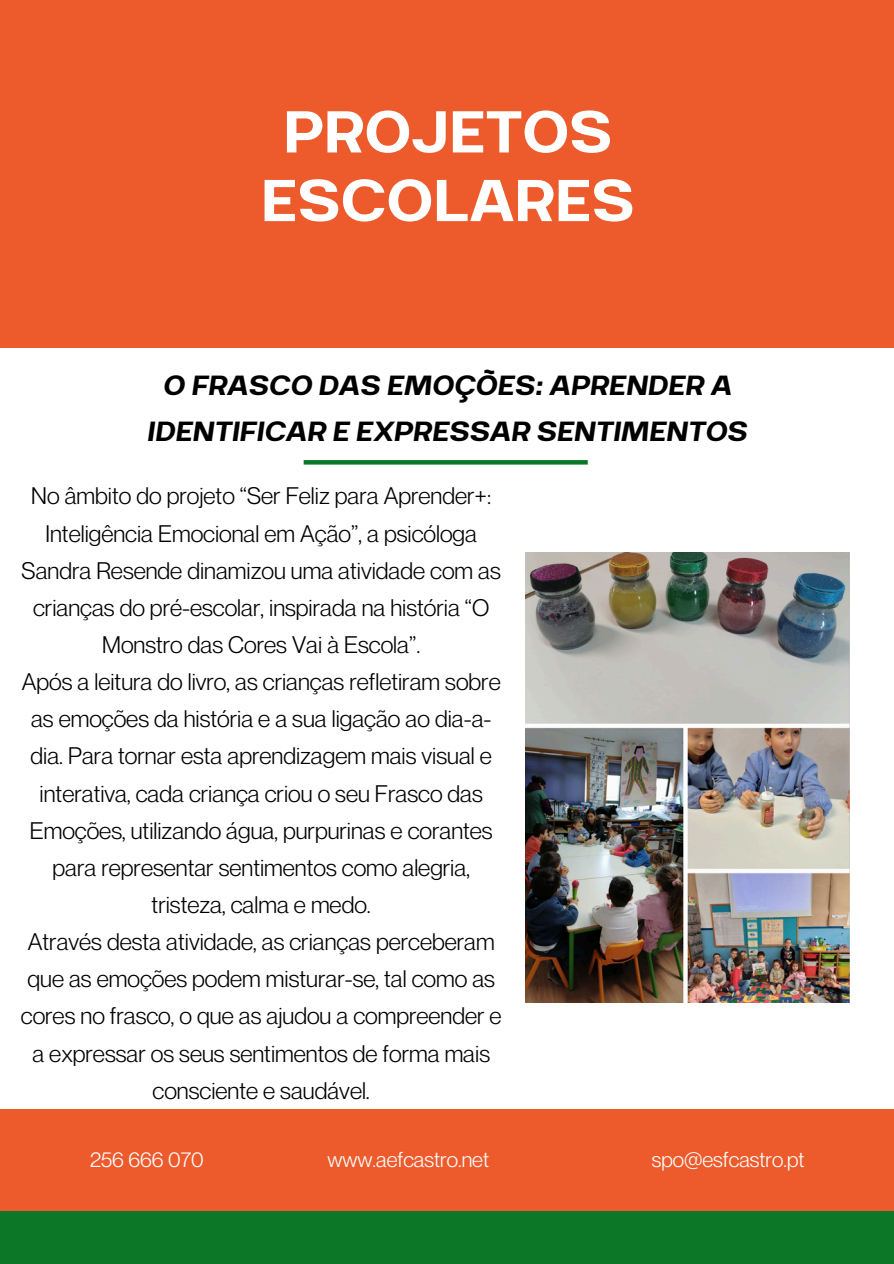
<style>
.page{position:relative;width:894px;height:1264px;background:#fff}
.page>*{position:absolute;margin:0;border:0;box-sizing:border-box;transform-origin:0 0}
.t1{font:70.35px/68.7px "Breul Grotesk A";color:#fff;text-align:center}
.t2{font:italic 33.15px/45.3px "Breul Grotesk A";color:#000;text-align:center}
.t3{font:23.4px/37.2px "Neue Montreal";color:#000;text-align:center}
.t4{font:21px "Neue Montreal";color:#fff}
</style>
<div class="page">
<div style="left:0;top:0;width:893px;height:348px;background:#ed5b2d"></div>
<div style="left:0;top:1108px;width:893px;height:104px;background:#ed5b2d"></div>
<div style="left:0;top:1211px;width:893px;height:52px;background:#0d7728"></div>
<svg style="left:303px;top:460px;width:284px;height:4px"></svg>
<img style="left:525px;top:553px;width:324px;height:449px">
<h2 class="t1" style="left:261px;top:89px;width:375px">PROJETOS<br>ESCOLARES</h2>
<p class="t2" style="left:146px;top:359px;width:601px">O FRASCO DAS EMOÇÕES: APRENDER A<br>IDENTIFICAR E EXPRESSAR SENTIMENTOS</p>
<h1 class="t3" style="left:21px;top:477px;width:482px">No âmbito do projeto “Ser Feliz para Aprender+:<br>Inteligência Emocional em Ação”, a psicóloga Sandra Resende dinamizou uma atividade com as crianças do pré-escolar, inspirada na história “O Monstro das Cores Vai à Escola”.<br>Após a leitura do livro, as crianças refletiram sobre as emoções da história e a sua ligação ao dia-a&shy;dia. Para tornar esta aprendizagem mais visual e interativa, cada criança criou o seu Frasco das Emoções, utilizando água, purpurinas e corantes para representar sentimentos como alegria, tristeza, calma e medo.<br>Através desta atividade, as crianças perceberam que as emoções podem misturar-se, tal como as cores no frasco, o que as ajudou a compreender e a expressar os seus sentimentos de forma mais consciente e saudável.</h1>
<h3 class="t4" style="left:90px;top:1146px;width:115px">256 666 070</h3>
<p class="t4" style="left:327px;top:1146px;width:163px">www.aefcastro.net</p>
<p class="t4" style="left:651px;top:1146px;width:154px">spo@esfcastro.pt</p>
</div>
